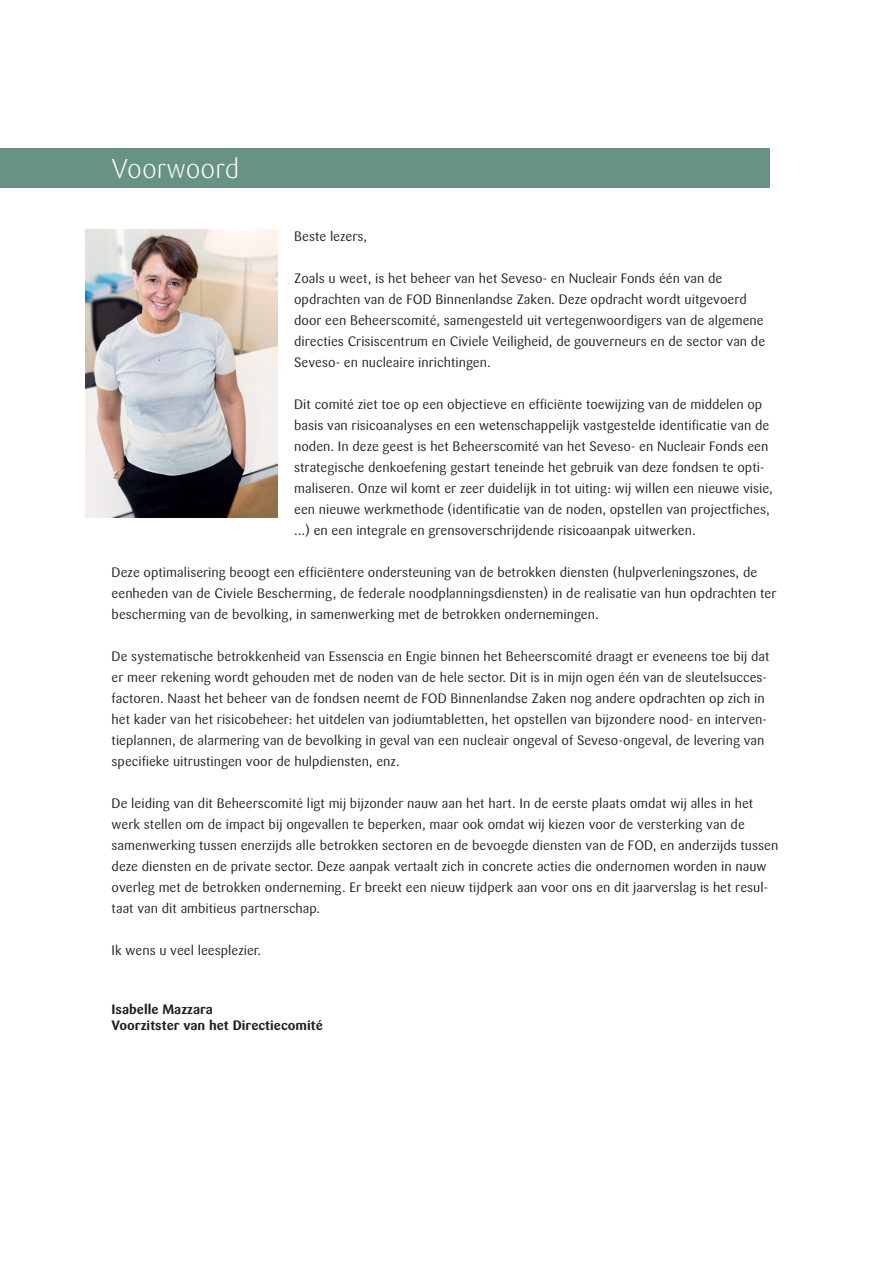
<style>
.page{position:relative;width:893px;height:1263px;background:#fff}
.page>*{position:absolute;margin:0;border:0;box-sizing:border-box;transform-origin:0 0}
.t1{font:300 27px "Sari";color:#fff}
.t2{font:13.5px/21px "Sari";color:#231f20}
.t3{font:700 13.5px "Sari";color:#231f20}
</style>
<div class="page">
<div style="left:0;top:149px;width:770px;height:39px;background:#689283"></div>
<hr style="left:892px;top:149px;width:1px;height:41px;background:#689283">
<img style="left:85px;top:230px;width:192px;height:288px">
<p class="t1" style="left:112px;top:153px;width:129px">Voorwoord</p>
<p class="t2" style="left:294px;top:226px;width:75px">Beste lezers,</p>
<p class="t2" style="left:294px;top:268px;width:472px">Zoals u weet, is het beheer van het Seveso- en Nucleair Fonds één van de opdrachten van de FOD Binnenlandse Zaken. Deze opdracht wordt uitgevoerd door een Beheerscomité, samengesteld uit vertegenwoordigers van de algemene directies Crisiscentrum en Civiele Veiligheid, de gouverneurs en de sector van de Seveso- en nucleaire inrichtingen.</p>
<p class="t2" style="left:294px;top:394px;width:480px">Dit comité ziet toe op een objectieve en efficiënte toewijzing van de middelen op basis van risicoanalyses en een wetenschappelijk vastgestelde identificatie van de noden. In deze geest is het Beheerscomité van het Seveso- en Nucleair Fonds een strategische denkoefening gestart teneinde het gebruik van deze fondsen te opti&shy;maliseren. Onze wil komt er zeer duidelijk in tot uiting: wij willen een nieuwe visie, een nieuwe werkmethode (identificatie van de noden, opstellen van projectfiches, …) en een integrale en grensoverschrijdende risicoaanpak uitwerken.</p>
<p class="t2" style="left:112px;top:562px;width:666px">Deze optimalisering beoogt een efficiëntere ondersteuning van de betrokken diensten (hulpverleningszones, de eenheden van de Civiele Bescherming, de federale noodplanningsdiensten) in de realisatie van hun opdrachten ter bescherming van de bevolking, in samenwerking met de betrokken ondernemingen.</p>
<p class="t2" style="left:112px;top:646px;width:659px">De systematische betrokkenheid van Essenscia en Engie binnen het Beheerscomité draagt er eveneens toe bij dat er meer rekening wordt gehouden met de noden van de hele sector. Dit is in mijn ogen één van de sleutelsucces&shy;factoren. Naast het beheer van de fondsen neemt de FOD Binnenlandse Zaken nog andere opdrachten op zich in het kader van het risicobeheer: het uitdelen van jodiumtabletten, het opstellen van bijzondere nood- en interven&shy;tieplannen, de alarmering van de bevolking in geval van een nucleair ongeval of Seveso-ongeval, de levering van specifieke uitrustingen voor de hulpdiensten, enz.</p>
<p class="t2" style="left:112px;top:793px;width:668px">De leiding van dit Beheerscomité ligt mij bijzonder nauw aan het hart. In de eerste plaats omdat wij alles in het werk stellen om de impact bij ongevallen te beperken, maar ook omdat wij kiezen voor de versterking van de samenwerking tussen enerzijds alle betrokken sectoren en de bevoegde diensten van de FOD, en anderzijds tussen deze diensten en de private sector. Deze aanpak vertaalt zich in concrete acties die ondernomen worden in nauw overleg met de betrokken onderneming. Er breekt een nieuw tijdperk aan voor ons en dit jaarverslag is het resul&shy;taat van dit ambitieus partnerschap.</p>
<p class="t2" style="left:112px;top:940px;width:151px">Ik wens u veel leesplezier.</p>
<p class="t3" style="left:112px;top:1001px;width:103px">Isabelle Mazzara</p>
<p class="t3" style="left:112px;top:1017px;width:213px">Voorzitster van het Directiecomité</p>
</div>
